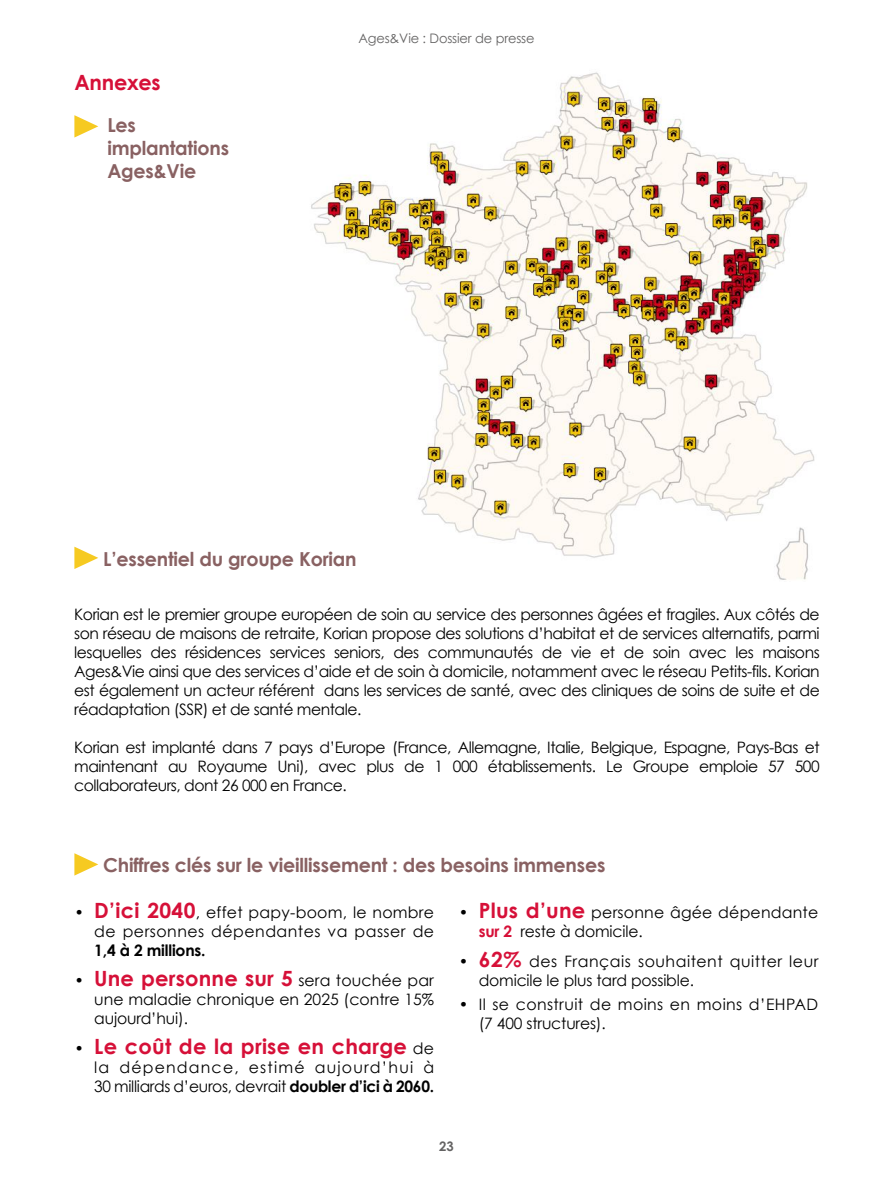
<style>
.page{position:relative;width:893px;height:1191px;background:#fff}
.page>*{position:absolute;margin:0;border:0;box-sizing:border-box;transform-origin:0 0}
.t1{font:700 21px "Century Gothic";letter-spacing:.01em;color:#d61038}
.t2{font:700 21px "Century Gothic";letter-spacing:-.01em;color:#d61038}
.t3{font:700 19.25px/23.1px "Century Gothic";letter-spacing:-.01em;color:#896162}
.t4{font:15.75px/18.9px "Century Gothic";color:#000;text-align:justify}
.t5{font:15.75px/18.9px "Century Gothic";letter-spacing:.075em;color:#000}
.t6{font:15.75px/18.9px "Century Gothic";letter-spacing:.03em;color:#000;text-align:right}
.t7{font:15.75px/18.9px "Century Gothic";letter-spacing:.035em;color:#000}
.t8{font:15.75px/18.9px "Century Gothic";letter-spacing:.025em;color:#000}
.t9{font:700 15.75px "Century Gothic";letter-spacing:-.01em;color:#000}
.t10{font:13.12px "Century Gothic";letter-spacing:-.01em;color:#646363}
.t11{font:700 13.12px "Century Gothic";color:#646363}
.s1{font-weight:700;font-size:21px;color:#d61038}
.s2{font-weight:400;font-size:15.75px;color:#000}
.s3{font-weight:700}
.s4{font-weight:700;color:#d61038}
</style>
<div class="page">
<img style="left:311px;top:72px;width:504px;height:508px">
<svg style="left:74px;top:853px;width:24px;height:22px"></svg>
<svg style="left:74px;top:546px;width:24px;height:23px"></svg>
<svg style="left:74px;top:115px;width:24px;height:22px"></svg>
<h1 class="t2" style="left:74px;top:69px;width:88px">Annexes</h1>
<p class="t3" style="left:107px;top:113px;width:123px">Les implantations<br>Ages&amp;Vie</p>
<p class="t10" style="left:358px;top:31px;width:178px">Ages&amp;Vie : Dossier de presse</p>
<p class="t3" style="left:103px;top:546px;width:255px">L’essentiel du groupe Korian</p>
<p class="t4" style="left:74px;top:605px;width:747px">Korian est le premier groupe européen de soin au service des personnes âgées et fragiles. Aux côtés de son réseau de maisons de retraite, Korian propose des solutions d’habitat et de services alternatifs, parmi lesquelles des résidences services seniors, des communautés de vie et de soin avec les maisons Ages&amp;Vie ainsi que des services d’aide et de soin à domicile, notamment avec le réseau Petits-fils. Korian est également un acteur référent dans les services de santé, avec des cliniques de soins de suite et de réadaptation (SSR) et de santé mentale.</p>
<p class="t4" style="left:74px;top:737px;width:747px">Korian est implanté dans 7 pays d’Europe (France, Allemagne, Italie, Belgique, Espagne, Pays-Bas et maintenant au Royaume Uni), avec plus de 1 000 établissements. Le Groupe emploie 57 500 collaborateurs, dont 26 000 en France.</p>
<p class="t3" style="left:103px;top:853px;width:504px">Chiffres clés sur le vieillissement : des besoins immenses</p>
<p class="t6" style="left:74px;top:902px;width:361px">• <span class="s1">D’ici 2040</span>, effet papy-boom, le nombre de personnes dépendantes va passer de</p>
<p class="t9" style="left:94px;top:940px;width:113px">1,4 à 2 millions.</p>
<p class="t4" style="left:94px;top:970px;width:341px;text-indent:-20px">• <span class="s1">Une personne sur 5</span> sera touchée par une maladie chronique en 2025 (contre 15% aujourd’hui).</p>
<h1 class="t1" style="left:74px;top:1032px;width:361px"><span class="s2">•</span> Le coût de la prise en charge <span class="s2">de</span></h1>
<p class="t5" style="left:94px;top:1057px;width:341px">la dépendance, estimé aujourd’hui à<br>30 milliards d’euros, devrait <span class="s3">doubler d’ici à 2060.</span></p>
<p class="t4" style="left:479px;top:902px;width:341px;text-indent:-20px">• <span class="s1">Plus d’une</span> personne âgée dépendante <span class="s4">sur 2</span> reste à domicile.</p>
<p class="t7" style="left:479px;top:951px;width:341px;text-indent:-20px">• <span class="s1">62%</span> des Français souhaitent quitter leur domicile le plus tard possible.</p>
<p class="t8" style="left:479px;top:994px;width:341px;text-indent:-20px">• Il se construit de moins en moins d’EHPAD (7 400 structures).</p>
<p class="t11" style="left:439px;top:1138px;width:16px">23</p>
</div>
